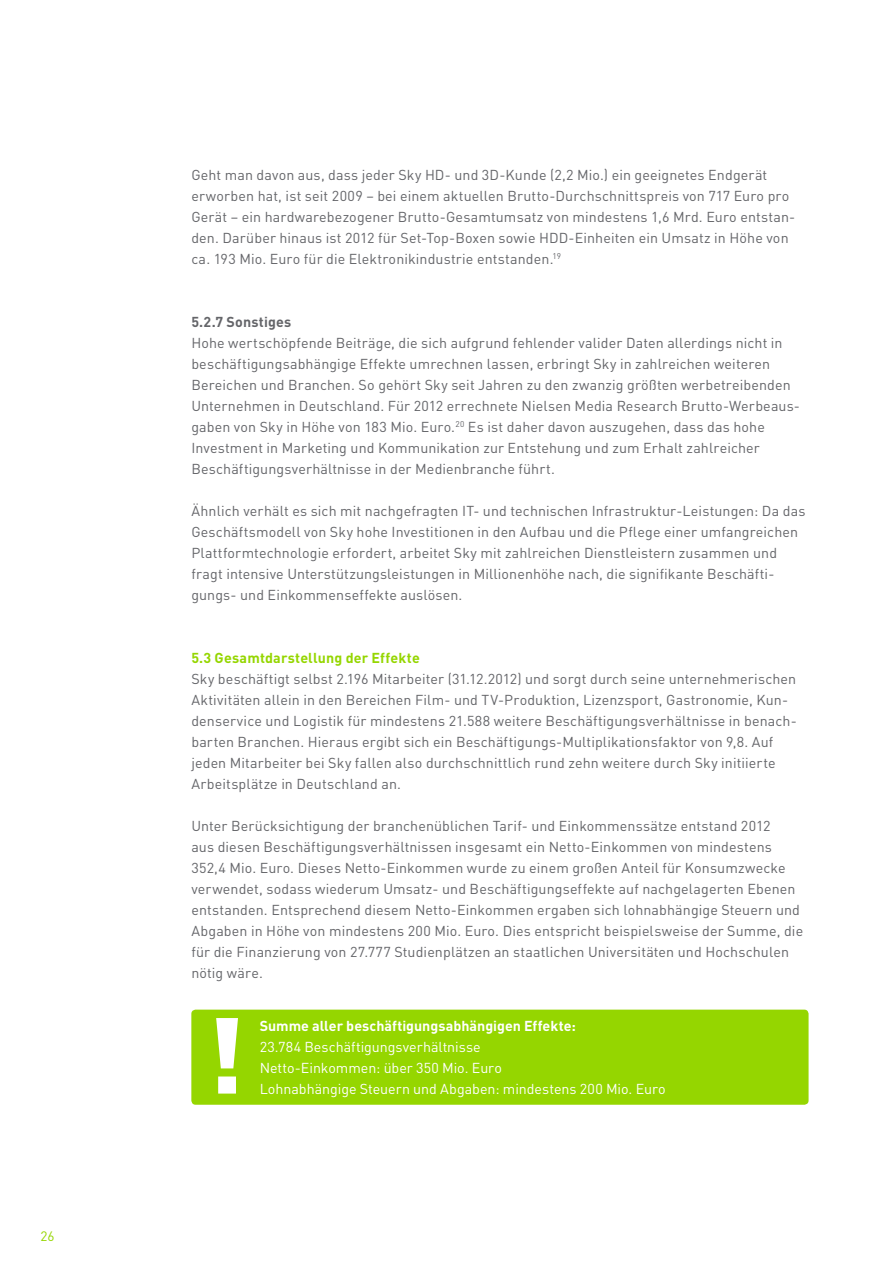
<style>
.page{position:relative;width:893px;height:1263px;background:#fff}
.page>*{position:absolute;margin:0;border:0;box-sizing:border-box;transform-origin:0 0}
.t1{font:14.25px/21px "DIN";letter-spacing:.01em;color:#646569}
.t2{font:14.25px/21px "DIN";color:#fff}
.t3{font:700 14.25px "DIN";color:#fff}
.t4{font:700 14.25px "DIN";letter-spacing:.01em;color:#95d600}
.t5{font:700 14.25px "DIN";letter-spacing:.015em;color:#646569}
.t6{font:13.5px "DIN";color:#95d600}
</style>
<div class="page">
<div style="left:191px;top:1010px;width:617px;height:95px;background:#95d600;border-radius:4px"></div>
<svg style="left:216px;top:1018px;width:22px;height:75px"></svg>
<p class="t6" style="left:40px;top:1227px;width:16px">26</p>
<p class="t1" style="left:191px;top:164px;width:605px">Geht man davon aus, dass jeder Sky HD- und 3D-Kunde (2,2 Mio.) ein geeignetes Endgerät erworben hat, ist seit 2009 – bei einem aktuellen Brutto-Durchschnittspreis von 717 Euro pro Gerät – ein hardwarebezogener Brutto-Gesamtumsatz von mindestens 1,6 Mrd. Euro entstan&shy;den. Darüber hinaus ist 2012 für Set-Top-Boxen sowie HDD-Einheiten ein Umsatz in Höhe von ca. 193 Mio. Euro für die Elektronikindustrie entstanden.<sup>19</sup></p>
<p class="t5" style="left:191px;top:313px;width:102px">5.2.7 Sonstiges</p>
<p class="t1" style="left:191px;top:332px;width:610px">Hohe wertschöpfende Beiträge, die sich aufgrund fehlender valider Daten allerdings nicht in beschäftigungsabhängige Effekte umrechnen lassen, erbringt Sky in zahlreichen weiteren Bereichen und Branchen. So gehört Sky seit Jahren zu den zwanzig größten werbetreibenden Unternehmen in Deutschland. Für 2012 errechnete Nielsen Media Research Brutto-Werbeaus&shy;gaben von Sky in Höhe von 183 Mio. Euro.<sup>20</sup> Es ist daher davon auszugehen, dass das hohe Investment in Marketing und Kommunikation zur Entstehung und zum Erhalt zahlreicher Beschäftigungsverhältnisse in der Medienbranche führt.</p>
<p class="t1" style="left:191px;top:500px;width:616px">Ähnlich verhält es sich mit nachgefragten IT- und technischen Infrastruktur-Leistungen: Da das Geschäftsmodell von Sky hohe Investitionen in den Aufbau und die Pflege einer umfangreichen Plattformtechnologie erfordert, arbeitet Sky mit zahlreichen Dienstleistern zusammen und fragt intensive Unterstützungsleistungen in Millionenhöhe nach, die signifikante Beschäfti&shy;gungs- und Einkommenseffekte auslösen.</p>
<p class="t4" style="left:191px;top:649px;width:230px">5.3 Gesamtdarstellung der Effekte</p>
<p class="t1" style="left:191px;top:668px;width:607px">Sky beschäftigt selbst 2.196 Mitarbeiter (31.12.2012) und sorgt durch seine unternehmerischen Aktivitäten allein in den Bereichen Film- und TV-Produktion, Lizenzsport, Gastronomie, Kun&shy;denservice und Logistik für mindestens 21.588 weitere Beschäftigungsverhältnisse in benach&shy;barten Branchen. Hieraus ergibt sich ein Beschäftigungs-Multiplikationsfaktor von 9,8. Auf jeden Mitarbeiter bei Sky fallen also durchschnittlich rund zehn weitere durch Sky initiierte Arbeitsplätze in Deutschland an.</p>
<p class="t1" style="left:191px;top:815px;width:613px">Unter Berücksichtigung der branchenüblichen Tarif- und Einkommenssätze entstand 2012<br>aus diesen Beschäftigungsverhältnissen insgesamt ein Netto-Einkommen von mindestens 352,4 Mio. Euro. Dieses Netto-Einkommen wurde zu einem großen Anteil für Konsumzwecke verwendet, sodass wiederum Umsatz- und Beschäftigungseffekte auf nachgelagerten Ebenen entstanden. Entsprechend diesem Netto-Einkommen ergaben sich lohnabhängige Steuern und Abgaben in Höhe von mindestens 200 Mio. Euro. Dies entspricht beispielsweise der Summe, die für die Finanzierung von 27.777 Studienplätzen an staatlichen Universitäten und Hochschulen nötig wäre.</p>
<p class="t3" style="left:260px;top:1016px;width:318px">Summe aller beschäftigungsabhängigen Effekte:</p>
<p class="t2" style="left:260px;top:1036px;width:408px">23.784 Beschäftigungsverhältnisse<br>Netto-Einkommen: über 350 Mio. Euro<br>Lohnabhängige Steuern und Abgaben: mindestens 200 Mio. Euro</p>
</div>
